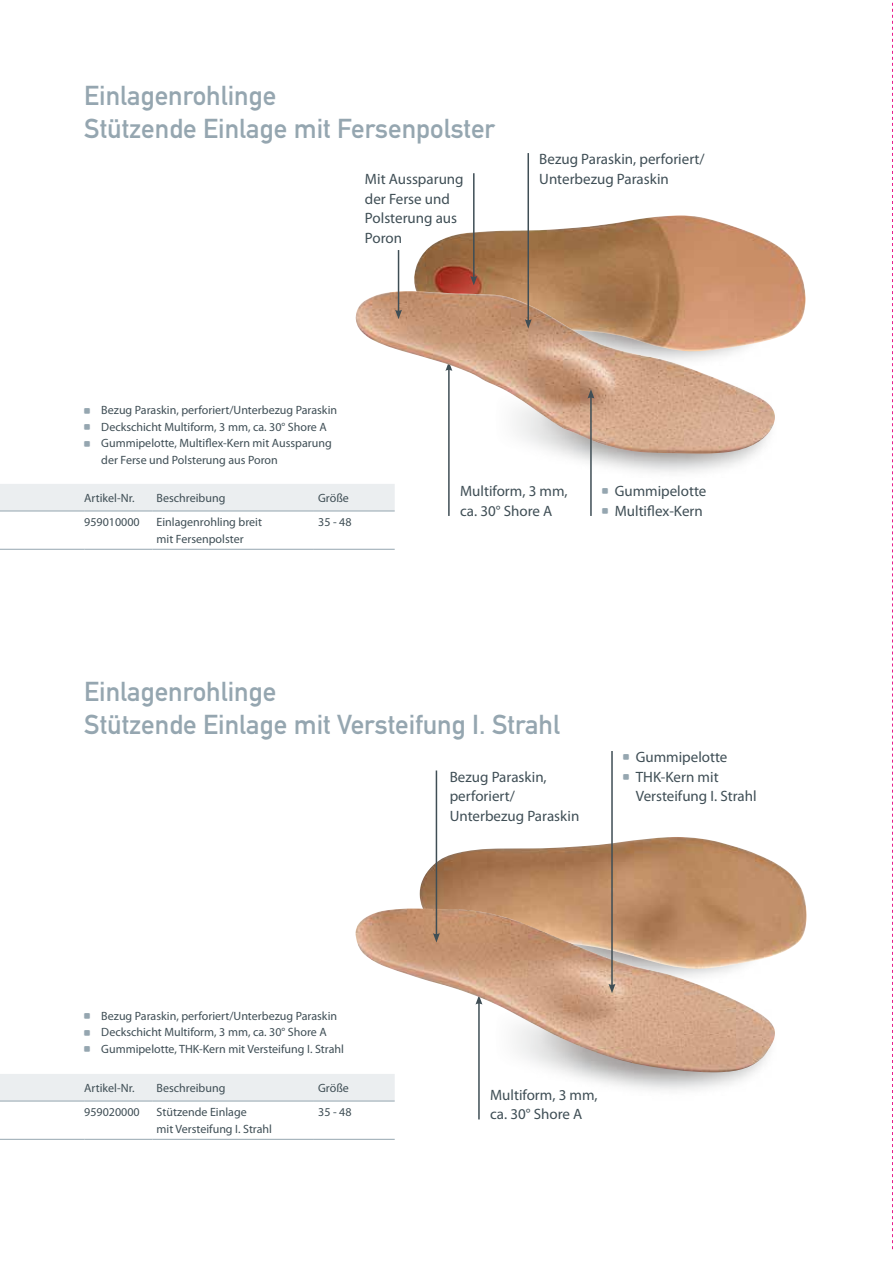
<style>
.page{position:relative;width:893px;height:1263px;background:#fff}
.page>*{position:absolute;margin:0;border:0;box-sizing:border-box;transform-origin:0 0}
.t1{font:27px/33px "DIN Mittelschrift";color:#95a6b0}
.t2{font:15px/19.5px "Myriad Pro";color:#3f4e55}
.t3{font:12px/16.5px "Myriad Pro";color:#3f4e55}
</style>
<div class="page">
<svg style="left:892px;top:2px;width:1px;height:1247px"></svg>
<hr style="left:478px;top:1002px;width:2px;height:117px;background:#3f4e55">
<img style="left:420px;top:837px;width:386px;height:118px">
<img style="left:478px;top:1072px;width:275px;height:46px">
<img style="left:356px;top:908px;width:419px;height:164px">
<hr style="left:611px;top:751px;width:2px;height:235px;background:#3f4e55">
<svg style="left:609px;top:984px;width:6px;height:9px"></svg>
<div style="left:0;top:1074px;width:395px;height:27px;background:#ebeef0"></div>
<hr style="left:0;top:1101px;width:84px;height:1px;background:#95a6b0">
<hr style="left:84px;top:1101px;width:68px;height:1px;background:#95a6b0">
<hr style="left:152px;top:1101px;width:162px;height:1px;background:#95a6b0">
<hr style="left:314px;top:1101px;width:81px;height:1px;background:#95a6b0">
<hr style="left:0;top:1139px;width:84px;height:1px;background:#95a6b0">
<hr style="left:84px;top:1139px;width:68px;height:1px;background:#95a6b0">
<hr style="left:152px;top:1139px;width:162px;height:1px;background:#95a6b0">
<hr style="left:314px;top:1139px;width:81px;height:1px;background:#95a6b0">
<div style="left:0;top:484px;width:395px;height:27px;background:#ebeef0"></div>
<hr style="left:0;top:511px;width:84px;height:1px;background:#95a6b0">
<hr style="left:84px;top:511px;width:68px;height:1px;background:#95a6b0">
<hr style="left:152px;top:511px;width:162px;height:1px;background:#95a6b0">
<hr style="left:314px;top:511px;width:81px;height:1px;background:#95a6b0">
<hr style="left:0;top:549px;width:84px;height:1px;background:#95a6b0">
<hr style="left:84px;top:549px;width:68px;height:1px;background:#95a6b0">
<hr style="left:152px;top:549px;width:162px;height:1px;background:#95a6b0">
<hr style="left:314px;top:549px;width:81px;height:1px;background:#95a6b0">
<img style="left:414px;top:215px;width:392px;height:123px">
<img style="left:368px;top:453px;width:388px;height:48px">
<hr style="left:448px;top:369px;width:2px;height:147px;background:#3f4e55">
<img style="left:355px;top:291px;width:420px;height:162px">
<hr style="left:590px;top:396px;width:2px;height:120px;background:#3f4e55">
<svg style="left:587px;top:389px;width:7px;height:10px"></svg>
<hr style="left:527px;top:153px;width:2px;height:169px;background:#3f4e55">
<svg style="left:525px;top:319px;width:7px;height:10px"></svg>
<hr style="left:473px;top:173px;width:2px;height:105px;background:#3f4e55">
<svg style="left:470px;top:276px;width:7px;height:9px"></svg>
<hr style="left:398px;top:250px;width:1px;height:62px;background:#3f4e55">
<svg style="left:395px;top:310px;width:7px;height:9px"></svg>
<hr style="left:436px;top:770px;width:1px;height:165px;background:#3f4e55">
<svg style="left:433px;top:933px;width:7px;height:9px"></svg>
<svg style="left:602px;top:488px;width:6px;height:6px"></svg>
<h1 class="t1" style="left:84px;top:80px;width:412px">Einlagenrohlinge<br>Stützende Einlage mit Fersenpolster</h1>
<p class="t2" style="left:365px;top:169px;width:100px">Mit Aussparung der Ferse und<br>Polsterung aus<br>Poron</p>
<p class="t2" style="left:539px;top:149px;width:167px">Bezug Paraskin, perforiert/<br>Unterbezug Paraskin</p>
<p class="t3" style="left:101px;top:402px;width:237px">Bezug Paraskin, perforiert/Unterbezug Paraskin Deckschicht Multiform, 3 mm, ca. 30° Shore A Gummipelotte, Multiflex-Kern mit Aussparung der Ferse und Polsterung aus Poron</p>
<p class="t3" style="left:84px;top:489px;width:52px">Artikel-Nr.</p>
<p class="t3" style="left:157px;top:489px;width:70px">Beschreibung</p>
<p class="t3" style="left:318px;top:489px;width:32px">Größe</p>
<p class="t3" style="left:84px;top:514px;width:57px">959010000</p>
<p class="t3" style="left:157px;top:514px;width:107px">Einlagenrohling breit mit Fersenpolster</p>
<p class="t3" style="left:318px;top:514px;width:35px">35 - 48</p>
<p class="t2" style="left:460px;top:481px;width:109px">Multiform, 3 mm, ca. 30° Shore A</p>
<p class="t2" style="left:615px;top:481px;width:93px">Gummipelotte<br>Multiflex-Kern</p>
<h1 class="t1" style="left:84px;top:675px;width:477px">Einlagenrohlinge<br>Stützende Einlage mit Versteifung I. Strahl</h1>
<p class="t2" style="left:450px;top:767px;width:131px">Bezug Paraskin, perforiert/<br>Unterbezug Paraskin</p>
<p class="t2" style="left:636px;top:747px;width:122px">Gummipelotte<br>THK-Kern mit<br>Versteifung I. Strahl</p>
<p class="t3" style="left:101px;top:1007px;width:244px">Bezug Paraskin, perforiert/Unterbezug Paraskin<br>Deckschicht Multiform, 3 mm, ca. 30° Shore A<br>Gummipelotte, THK-Kern mit Versteifung I. Strahl</p>
<p class="t3" style="left:84px;top:1079px;width:52px">Artikel-Nr.</p>
<p class="t3" style="left:157px;top:1079px;width:70px">Beschreibung</p>
<p class="t3" style="left:318px;top:1079px;width:32px">Größe</p>
<p class="t3" style="left:84px;top:1104px;width:57px">959020000</p>
<p class="t3" style="left:157px;top:1104px;width:117px">Stützende Einlage<br>mit Versteifung I. Strahl</p>
<p class="t3" style="left:318px;top:1104px;width:35px">35 - 48</p>
<p class="t2" style="left:490px;top:1085px;width:109px">Multiform, 3 mm, ca. 30° Shore A</p>
</div>
